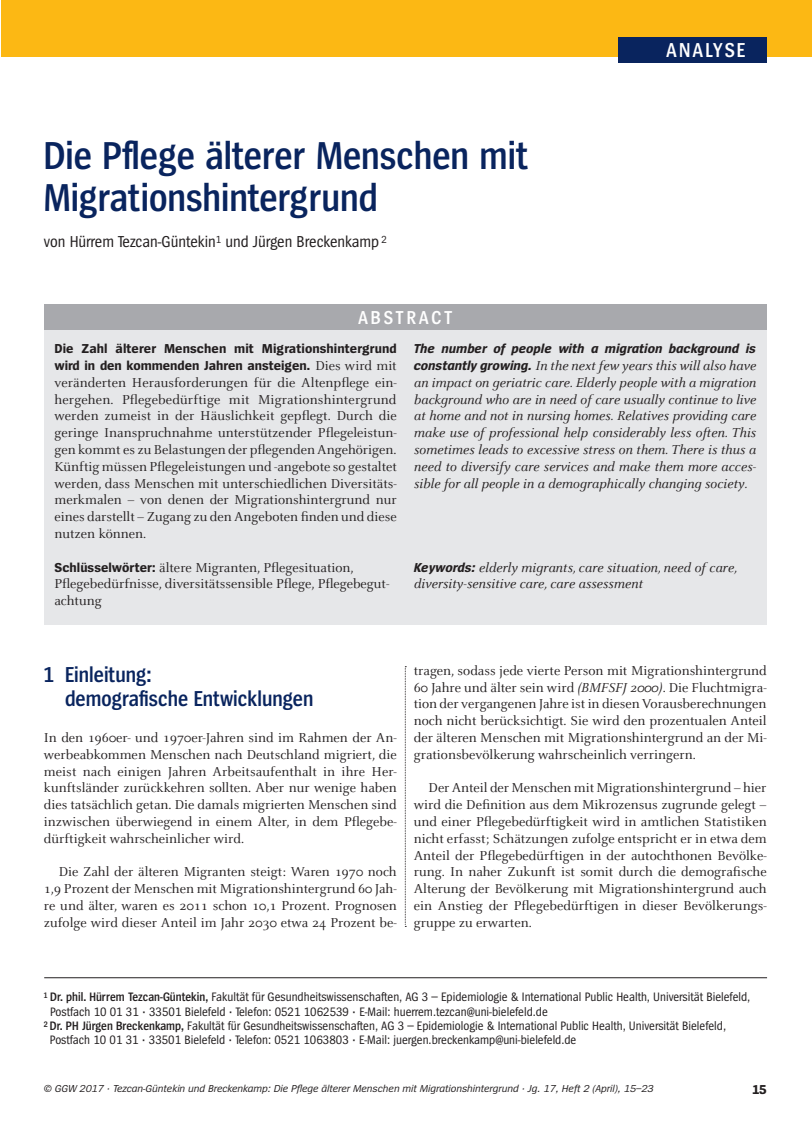
<style>
.page{position:relative;width:812px;height:1131px;background:#fff}
.page>*{position:absolute;margin:0;border:0;box-sizing:border-box;transform-origin:0 0}
.t1{font:600 40.5px/42px "Spiegel Cd";color:#09245e}
.t2{font:600 22.5px/24px "Spiegel Cd";color:#09245e}
.t3{font:600 21px "Spiegel Cd";letter-spacing:.1em;color:#fff}
.t4{font:600 19.5px "Spiegel Cd";letter-spacing:.15em;color:#fff}
.t5{font:16.5px "Spiegel Cd";color:#231f20}
.t6{font:14.25px/16.8px "Celeste";color:#231f20;text-align:justify}
.t7{font:italic 14.25px/16.8px "Celeste";color:#231f20;text-align:justify}
.t8{font:700 13.5px/16.8px "Spiegel";letter-spacing:.005em;color:#231f20}
.t9{font:italic 700 13.5px "Spiegel";letter-spacing:.005em;color:#231f20}
.t10{font:12.75px "Spiegel Cd";color:#231f20}
.t11{font:italic 10.5px "Spiegel";color:#231f20}
.s1{font-family:"Celeste";font-weight:400;font-size:14.25px}
.s2{font-family:"Spiegel";font-weight:700;font-size:13.5px}
.s3{font-style:italic}
.s4{font-weight:600}
</style>
<div class="page">
<div style="left:1px;top:0;width:811px;height:57px;background:#fcb814"></div>
<div style="left:618px;top:37px;width:149px;height:26px;background:#09245e"></div>
<svg style="left:405px;top:666px;width:1px;height:261px"></svg>
<div style="left:44px;top:328px;width:723px;height:296px;background:#e6e7e9"></div>
<div style="left:44px;top:304px;width:723px;height:26px;background:#a8a9ad"></div>
<hr style="left:44px;top:977px;width:723px;height:1px;background:#231f20">
<h1 class="t1" style="left:44px;top:136px;width:486px">Die Pflege älterer Menschen mit<br>Migrationshintergrund</h1>
<p class="t5" style="left:44px;top:233px;width:344px">von Hürrem Tezcan-Güntekin<sup>1</sup> und Jürgen Breckenkamp <sup>2</sup></p>
<h3 class="t3" style="left:666px;top:40px;width:81px">ANALYSE</h3>
<h3 class="t4" style="left:358px;top:308px;width:96px">ABSTRACT</h3>
<p class="t8" style="left:54px;top:341px;width:344px">Die Zahl älterer Menschen mit Migrationshintergrund wird in den kommenden Jahren ansteigen. <span class="s1">Dies wird mit</span></p>
<p class="t6" style="left:54px;top:374px;width:344px">veränderten Herausforderungen für die Altenpflege ein&shy;hergehen. Pflegebedürftige mit Migrationshintergrund werden zumeist in der Häuslichkeit gepflegt. Durch die geringe Inanspruchnahme unterstützender Pflegeleistun&shy;gen kommt es zu Belastungen der pflegenden Angehörigen.<br>Künftig müssen Pflegeleistungen und -angebote so gestaltet werden, dass Menschen mit unterschiedlichen Diversitäts&shy;merkmalen – von denen der Migrationshintergrund nur eines darstellt – Zugang zu den Angeboten finden und diese nutzen können.</p>
<p class="t6" style="left:54px;top:559px;width:336px;text-align:left"><span class="s2">Schlüsselwörter:</span> ältere Migranten, Pflegesituation,<br>Pflegebedürfnisse, diversitätssensible Pflege, Pflegebegut&shy;achtung</p>
<p class="t9" style="left:414px;top:342px;width:344px">The number of people with a migration background is</p>
<p class="t7" style="left:414px;top:357px;width:344px"><span class="s2">constantly growing.</span> In the next few years this will also have an impact on geriatric care. Elderly people with a migration background who are in need of care usually continue to live at home and not in nursing homes. Relatives providing care make use of professional help considerably less often. This sometimes leads to excessive stress on them. There is thus a need to diversify care services and make them more acces&shy;sible for all people in a demographically changing society.</p>
<p class="t7" style="left:414px;top:559px;width:325px"><span class="s2">Keywords:</span> elderly migrants, care situation, need of care, diversity-sensitive care, care assessment</p>
<h2 class="t2" style="left:65px;top:663px;width:250px;text-indent:-21px">1 Einleitung:<br>demografische Entwicklungen</h2>
<p class="t6" style="left:44px;top:729px;width:354px">In den 1960er- und 1970er-Jahren sind im Rahmen der An&shy;werbeabkommen Menschen nach Deutschland migriert, die meist nach einigen Jahren Arbeitsaufenthalt in ihre Her&shy;kunftsländer zurückkehren sollten. Aber nur wenige haben dies tatsächlich getan. Die damals migrierten Menschen sind inzwischen überwiegend in einem Alter, in dem Pflegebe&shy;dürftigkeit wahrscheinlicher wird.</p>
<p class="t6" style="left:44px;top:864px;width:354px;text-indent:15px">Die Zahl der älteren Migranten steigt: Waren 1970 noch 1,9 Prozent der Menschen mit Migrationshintergrund 60 Jah&shy;re und älter, waren es 2011 schon 10,1 Prozent. Prognosen zufolge wird dieser Anteil im Jahr 2030 etwa 24 Prozent be-</p>
<p class="t6" style="left:414px;top:662px;width:354px">tragen, sodass jede vierte Person mit Migrationshintergrund 60 Jahre und älter sein wird <span class="s3">(BMFSFJ 2000)</span>. Die Fluchtmigra&shy;tion der vergangenen Jahre ist in diesen Vorausberechnungen noch nicht berücksichtigt. Sie wird den prozentualen Anteil der älteren Menschen mit Migrationshintergrund an der Mi&shy;grationsbevölkerung wahrscheinlich verringern.</p>
<p class="t6" style="left:414px;top:780px;width:354px;text-indent:15px">Der Anteil der Menschen mit Migrationshintergrund – hier wird die Definition aus dem Mikrozensus zugrunde gelegt – und einer Pflegebedürftigkeit wird in amtlichen Statistiken nicht erfasst; Schätzungen zufolge entspricht er in etwa dem Anteil der Pflegebedürftigen in der autochthonen Bevölke&shy;rung. In naher Zukunft ist somit durch die demografische Alterung der Bevölkerung mit Migrationshintergrund auch ein Anstieg der Pflegebedürftigen in dieser Bevölkerungs&shy;gruppe zu erwarten.</p>
<p class="t10" style="left:44px;top:990px;width:708px"><sup>1</sup> <span class="s4">Dr. phil. Hürrem Tezcan-Güntekin,</span> Fakultät für Gesundheitswissenschaften, AG 3 – Epidemiologie &amp; International Public Health, Universität Bielefeld,</p>
<p class="t10" style="left:50px;top:1005px;width:499px">Postfach 10 01 31 · 33501 Bielefeld · Telefon: 0521 1062539 · E-Mail: huerrem.tezcan@uni-bielefeld.de</p>
<p class="t10" style="left:44px;top:1019px;width:684px"><sup>2</sup> <span class="s4">Dr. PH Jürgen Breckenkamp,</span> Fakultät für Gesundheitswissenschaften, AG 3 – Epidemiologie &amp; International Public Health, Universität Bielefeld,</p>
<p class="t10" style="left:50px;top:1033px;width:528px">Postfach 10 01 31 · 33501 Bielefeld · Telefon: 0521 1063803 · E-Mail: juergen.breckenkamp@uni-bielefeld.de</p>
<p class="t11" style="left:44px;top:1083px;width:611px">© GGW 2017 · Tezcan-Güntekin und Breckenkamp: Die Pflege älterer Menschen mit Migrationshintergrund · Jg. 17, Heft 2 (April), 15–23</p>
<p class="t8" style="left:753px;top:1081px;width:15px">15</p>
</div>
